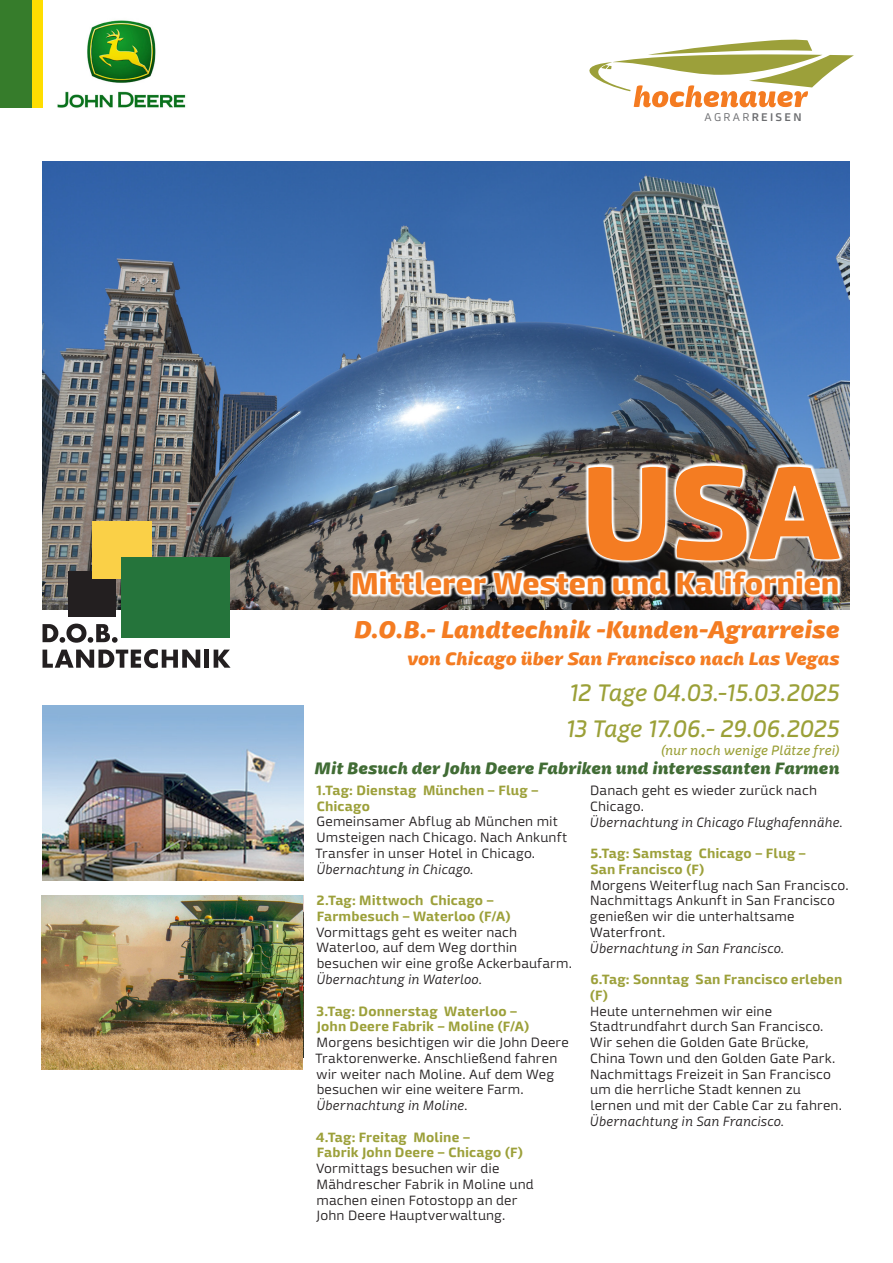
<style>
.page{position:relative;width:893px;height:1263px;background:#fff}
.page>*{position:absolute;margin:0;border:0;box-sizing:border-box;transform-origin:0 0}
.t1{font:800 130.5px "Mangerica";color:#f47c22}
.t2{font:800 30px "Mangerica";letter-spacing:-.005em;color:#f47c22}
.t3{font:italic 24px/36px "Mangerica";letter-spacing:-.01em;color:#9ba038}
.t4{font:italic 900 24px "Mangerica";color:#f47c22}
.t5{font:italic 900 18px "Mangerica";color:#f47c22}
.t6{font:italic 900 16.5px "Mangerica";letter-spacing:.005em;color:#416c35}
.t7{font:300 13.5px/15.8px "Mangerica";letter-spacing:.01em;color:#231f20}
.t8{font:700 13.5px/15.8px "Mangerica";letter-spacing:.01em;color:#9ca03a}
.t9{font:italic 300 13.5px "Mangerica";letter-spacing:.005em;color:#231f20}
.t10{font:italic 13.5px "Mangerica";letter-spacing:.005em;color:#9ba038}
.t11{font:600 11.25px "Mangerica";letter-spacing:.2em;color:#6c6d70}
.s1{font-weight:300}
</style>
<div class="page">
<svg style="left:589px;top:39px;width:265px;height:68px"></svg>
<img style="left:43px;top:162px;width:806px;height:447px">
<svg style="left:311px;top:462px;width:532px;height:148px"></svg>
<div style="left:0;top:0;width:32px;height:107px;background:#367c2b"></div>
<div style="left:32px;top:0;width:11px;height:107px;background:#ffde00"></div>
<img style="left:57px;top:20px;width:129px;height:88px">
<img style="left:43px;top:705px;width:260px;height:175px">
<img style="left:42px;top:895px;width:260px;height:175px">
<svg style="left:43px;top:624px;width:75px;height:19px"></svg>
<svg style="left:43px;top:649px;width:157px;height:19px"></svg>
<hr style="left:205px;top:650px;width:4px;height:18px;background:#231f20">
<svg style="left:214px;top:650px;width:17px;height:18px"></svg>
<div style="left:68px;top:571px;width:48px;height:45px;background:#231f20"></div>
<div style="left:92px;top:521px;width:60px;height:57px;background:#fad047"></div>
<div style="left:121px;top:557px;width:108px;height:80px;background:#25743b"></div>
<p class="t11" style="left:704px;top:111px;width:99px"><span class="s1">AGRAR</span>REISEN</p>
<h1 class="t1" style="left:581px;top:430px;width:261px">USA</h1>
<h2 class="t2" style="left:351px;top:565px;width:490px">Mittlerer Westen und Kalifornien</h2>
<h3 class="t4" style="left:354px;top:614px;width:487px">D.O.B.- Landtechnik -Kunden-Agrarreise</h3>
<h3 class="t5" style="left:407px;top:647px;width:434px">von Chicago über San Francisco nach Las Vegas</h3>
<h3 class="t3" style="left:566px;top:674px;width:275px">12 Tage 04.03.-15.03.2025<br>13 Tage 17.06.- 29.06.2025</h3>
<p class="t10" style="left:661px;top:742px;width:180px">(nur noch wenige Plätze frei)</p>
<p class="t6" style="left:315px;top:758px;width:526px">Mit Besuch der John Deere Fabriken und interessanten Farmen</p>
<p class="t8" style="left:316px;top:782px;width:224px">1.Tag: Dienstag München – Flug –<br>Chicago</p>
<p class="t7" style="left:315px;top:814px;width:254px">Gemeinsamer Abflug ab München mit<br>Umsteigen nach Chicago. Nach Ankunft<br>Transfer in unser Hotel in Chicago.</p>
<p class="t9" style="left:316px;top:861px;width:159px">Übernachtung in Chicago.</p>
<p class="t8" style="left:317px;top:893px;width:196px">2.Tag: Mittwoch Chicago –<br>Farmbesuch – Waterloo (F/A)</p>
<p class="t7" style="left:316px;top:924px;width:258px">Vormittags geht es weiter nach<br>Waterloo, auf dem Weg dorthin besuchen wir eine große Ackerbaufarm.</p>
<p class="t9" style="left:316px;top:971px;width:167px">Übernachtung in Waterloo.</p>
<p class="t8" style="left:317px;top:1003px;width:215px">3.Tag: Donnerstag Waterloo –<br>John Deere Fabrik – Moline (F/A)</p>
<p class="t7" style="left:315px;top:1034px;width:255px">Morgens besichtigen wir die John Deere Traktorenwerke. Anschließend fahren wir weiter nach Moline. Auf dem Weg besuchen wir eine weitere Farm.</p>
<p class="t9" style="left:316px;top:1097px;width:153px">Übernachtung in Moline.</p>
<p class="t8" style="left:316px;top:1129px;width:209px">4.Tag: Freitag Moline –<br>Fabrik John Deere – Chicago (F)</p>
<p class="t7" style="left:316px;top:1160px;width:219px">Vormittags besuchen wir die<br>Mähdrescher Fabrik in Moline und machen einen Fotostopp an der<br>John Deere Hauptverwaltung.</p>
<p class="t7" style="left:590px;top:783px;width:228px">Danach geht es wieder zurück nach<br>Chicago.</p>
<p class="t9" style="left:590px;top:814px;width:254px">Übernachtung in Chicago Flughafennähe.</p>
<p class="t8" style="left:590px;top:846px;width:217px">5.Tag: Samstag Chicago – Flug –<br>San Francisco (F)</p>
<p class="t7" style="left:590px;top:877px;width:260px">Morgens Weiterflug nach San Francisco.<br>Nachmittags Ankunft in San Francisco genießen wir die unterhaltsame<br>Waterfront.</p>
<p class="t9" style="left:590px;top:940px;width:196px">Übernachtung in San Francisco.</p>
<p class="t8" style="left:590px;top:972px;width:254px">6.Tag: Sonntag San Francisco erleben (F)</p>
<p class="t7" style="left:590px;top:1003px;width:254px">Heute unternehmen wir eine Stadtrundfahrt durch San Francisco.<br>Wir sehen die Golden Gate Brücke, China Town und den Golden Gate Park.<br>Nachmittags Freizeit in San Francisco um die herrliche Stadt kennen zu lernen und mit der Cable Car zu fahren.</p>
<p class="t9" style="left:590px;top:1113px;width:196px">Übernachtung in San Francisco.</p>
</div>
